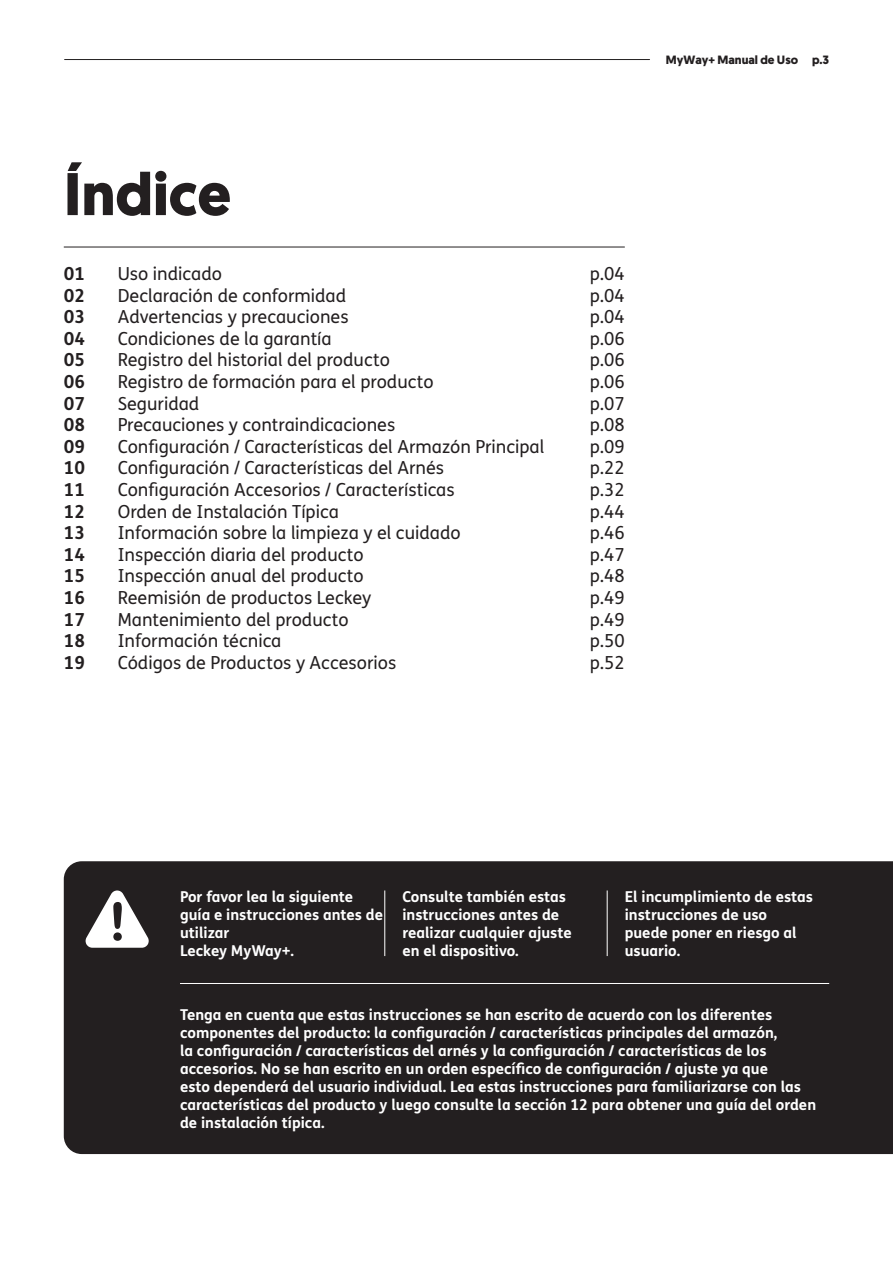
<style>
.page{position:relative;width:893px;height:1263px;background:#fff}
.page>*{position:absolute;margin:0;border:0;box-sizing:border-box;transform-origin:0 0}
.t1{font:700 60px "Geomanist";color:#231f20}
.t2{font:18px "FS Me";color:#231f20}
.t3{font:700 18px "FS Me";color:#231f20}
.t4{font:700 15px/18px "FS Me";color:#fff}
.t5{font:700 12px "Geomanist";color:#231f20}
</style>
<div class="page">
<hr style="left:65px;top:59px;width:585px;height:1px;background:#231f20">
<div style="left:64px;top:861px;width:829px;height:293px;background:#231f20"></div>
<hr style="left:64px;top:247px;width:561px;height:1px;background:#231f20">
<hr style="left:607px;top:890px;width:1px;height:66px;background:#fff">
<hr style="left:384px;top:890px;width:1px;height:66px;background:#fff">
<hr style="left:180px;top:983px;width:649px;height:1px;background:#fff">
<svg style="left:85px;top:890px;width:64px;height:58px"></svg>
<h1 class="t1" style="left:64px;top:154px;width:169px">Índice</h1>
<p class="t3" style="left:64px;top:260px;width:23px">01</p>
<p class="t2" style="left:118px;top:261px;width:106px">Uso indicado</p>
<p class="t2" style="left:590px;top:261px;width:37px">p.04</p>
<p class="t3" style="left:64px;top:281px;width:23px">02</p>
<p class="t2" style="left:118px;top:283px;width:230px">Declaración de conformidad</p>
<p class="t2" style="left:590px;top:283px;width:37px">p.04</p>
<p class="t3" style="left:64px;top:303px;width:23px">03</p>
<p class="t2" style="left:118px;top:304px;width:232px">Advertencias y precauciones</p>
<p class="t2" style="left:590px;top:304px;width:37px">p.04</p>
<p class="t3" style="left:64px;top:324px;width:23px">04</p>
<p class="t2" style="left:118px;top:326px;width:216px">Condiciones de la garantía</p>
<p class="t2" style="left:590px;top:326px;width:37px">p.06</p>
<p class="t3" style="left:64px;top:346px;width:23px">05</p>
<p class="t2" style="left:118px;top:348px;width:274px">Registro del historial del producto</p>
<p class="t2" style="left:590px;top:348px;width:37px">p.06</p>
<p class="t3" style="left:64px;top:368px;width:23px">06</p>
<p class="t2" style="left:118px;top:369px;width:317px">Registro de formación para el producto</p>
<p class="t2" style="left:590px;top:369px;width:37px">p.06</p>
<p class="t3" style="left:64px;top:389px;width:23px">07</p>
<p class="t2" style="left:118px;top:391px;width:83px">Seguridad</p>
<p class="t2" style="left:590px;top:391px;width:37px">p.07</p>
<p class="t3" style="left:64px;top:411px;width:23px">08</p>
<p class="t2" style="left:118px;top:412px;width:279px">Precauciones y contraindicaciones</p>
<p class="t2" style="left:590px;top:412px;width:37px">p.08</p>
<p class="t3" style="left:64px;top:432px;width:23px">09</p>
<p class="t2" style="left:118px;top:434px;width:428px">Configuración / Características del Armazón Principal</p>
<p class="t2" style="left:590px;top:434px;width:37px">p.09</p>
<p class="t3" style="left:64px;top:454px;width:23px">10</p>
<p class="t2" style="left:118px;top:456px;width:328px">Configuración / Características del Arnés</p>
<p class="t2" style="left:590px;top:456px;width:37px">p.22</p>
<p class="t3" style="left:64px;top:476px;width:23px">11</p>
<p class="t2" style="left:118px;top:477px;width:338px">Configuración Accesorios / Características</p>
<p class="t2" style="left:590px;top:477px;width:37px">p.32</p>
<p class="t3" style="left:64px;top:497px;width:23px">12</p>
<p class="t2" style="left:118px;top:499px;width:223px">Orden de Instalación Típica</p>
<p class="t2" style="left:590px;top:499px;width:37px">p.44</p>
<p class="t3" style="left:64px;top:519px;width:23px">13</p>
<p class="t2" style="left:118px;top:520px;width:344px">Información sobre la limpieza y el cuidado</p>
<p class="t2" style="left:590px;top:520px;width:37px">p.46</p>
<p class="t3" style="left:64px;top:540px;width:23px">14</p>
<p class="t2" style="left:118px;top:542px;width:247px">Inspección diaria del producto</p>
<p class="t2" style="left:590px;top:542px;width:37px">p.47</p>
<p class="t3" style="left:64px;top:562px;width:23px">15</p>
<p class="t2" style="left:118px;top:564px;width:248px">Inspección anual del producto</p>
<p class="t2" style="left:590px;top:564px;width:37px">p.48</p>
<p class="t3" style="left:64px;top:584px;width:23px">16</p>
<p class="t2" style="left:118px;top:585px;width:255px">Reemisión de productos Leckey</p>
<p class="t2" style="left:590px;top:585px;width:37px">p.49</p>
<p class="t3" style="left:64px;top:605px;width:23px">17</p>
<p class="t2" style="left:118px;top:607px;width:232px">Mantenimiento del producto</p>
<p class="t2" style="left:590px;top:607px;width:37px">p.49</p>
<p class="t3" style="left:64px;top:627px;width:23px">18</p>
<p class="t2" style="left:118px;top:628px;width:165px">Información técnica</p>
<p class="t2" style="left:590px;top:628px;width:37px">p.50</p>
<p class="t3" style="left:64px;top:648px;width:23px">19</p>
<p class="t2" style="left:118px;top:650px;width:280px">Códigos de Productos y Accesorios</p>
<p class="t2" style="left:590px;top:650px;width:37px">p.52</p>
<p class="t5" style="left:666px;top:52px;width:165px">MyWay+ Manual de Uso p.3</p>
<p class="t4" style="left:180px;top:887px;width:205px">Por favor lea la siguiente guía e instrucciones antes de utilizar<br>Leckey MyWay+.</p>
<p class="t4" style="left:402px;top:887px;width:171px">Consulte también estas instrucciones antes de realizar cualquier ajuste en el dispositivo.</p>
<p class="t4" style="left:625px;top:887px;width:190px">El incumplimiento de estas instrucciones de uso puede poner en riesgo al usuario.</p>
<p class="t4" style="left:180px;top:1004px;width:638px">Tenga en cuenta que estas instrucciones se han escrito de acuerdo con los diferentes componentes del producto: la configuración / características principales del armazón,<br>la configuración / características del arnés y la configuración / características de los accesorios. No se han escrito en un orden específico de configuración / ajuste ya que<br>esto dependerá del usuario individual. Lea estas instrucciones para familiarizarse con las características del producto y luego consulte la sección 12 para obtener una guía del orden de instalación típica.</p>
</div>
